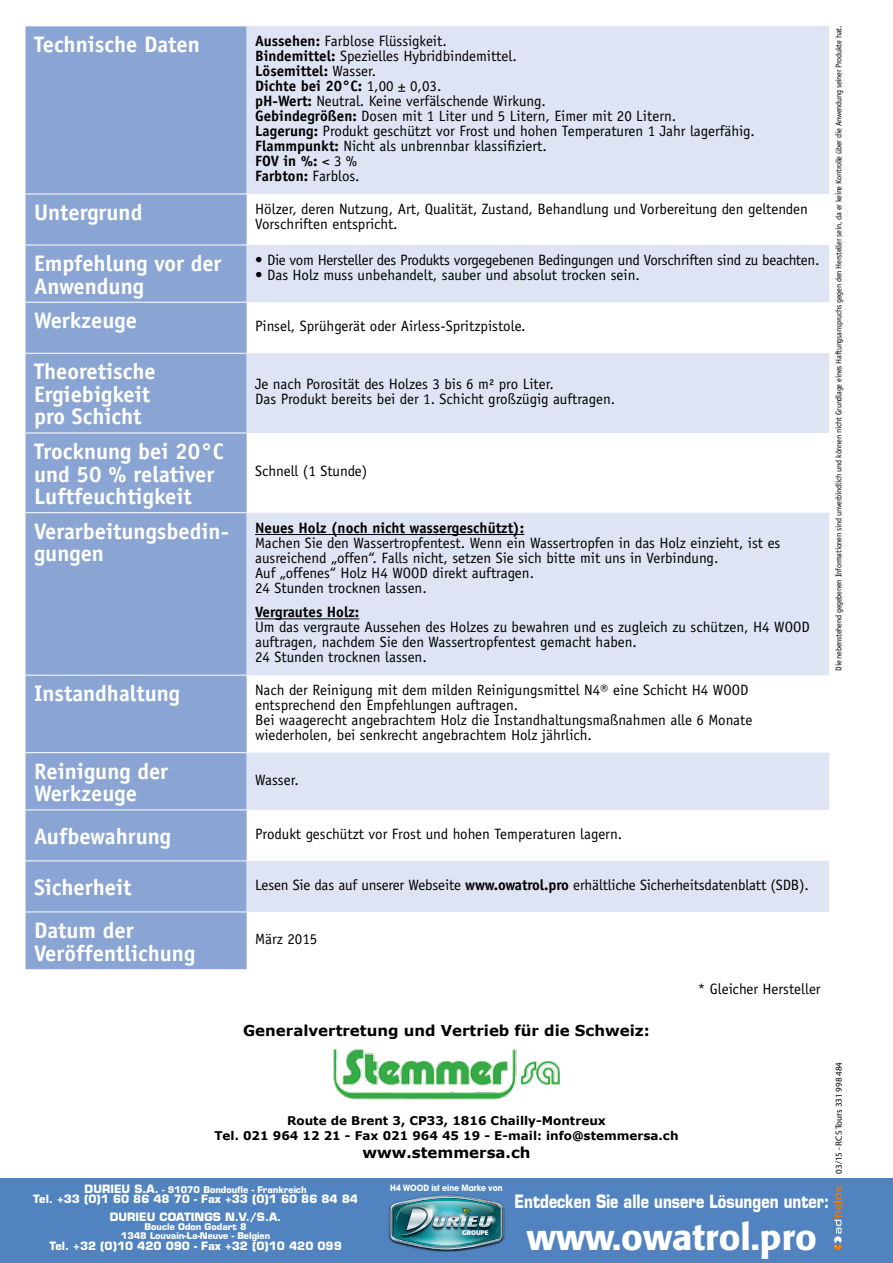
<style>
.page{position:relative;width:893px;height:1263px;background:#fff}
.page>*{position:absolute;margin:0;border:0;box-sizing:border-box;transform-origin:0 0}
.t1{font:500 36px "Formata";color:#fff}
.t2{font:700 22.5px/22.5px "Officina Sans";color:#fff}
.t3{font:700 18px "Eurostile LT Std";color:#fff;scale:.8 1}
.t4{font:15px/15px "Officina Sans";color:#000}
.t5{font:15px "Officina Sans";letter-spacing:-.02em;color:#000}
.t6{font:700 15px "Verdana";color:#000}
.t7{font:700 15px "Officina Sans";color:#000}
.t8{font:700 12px/15px "Verdana";color:#000;text-align:center}
.t9{font:700 11.25px/18px "Eurostile LT Std";color:#fff;text-align:center}
.t10{font:700 9px/9px "Eurostile LT Std";color:#fff;text-align:center}
.t11{font:9px "Myriad Pro";color:#000}
.t12{font:700 8.7px "Avant Garde";letter-spacing:-.01em;color:#fff;scale:.9 1}
.t13{font:8.25px "Officina Sans";letter-spacing:-.03em;color:#000}
.t14{font:700 6.75px "Formata";color:#fff}
.s1{font-weight:700}
.s2{font-size:11.25px}
</style>
<div class="page">
<div style="left:0;top:1178px;width:893px;height:85px;background:#5083bf"></div>
<svg style="left:834px;top:1186px;width:8px;height:64px"></svg>
<div style="left:26px;top:27px;width:221px;height:942px;background:#8aa5d3"></div>
<svg style="left:247px;top:26px;width:582px;height:886px;fill:#dee4f3"></svg>
<hr style="left:26px;top:194px;width:221px;height:1px;background:#fff">
<hr style="left:26px;top:245px;width:221px;height:1px;background:#fff">
<hr style="left:26px;top:302px;width:221px;height:1px;background:#fff">
<hr style="left:26px;top:353px;width:221px;height:1px;background:#fff">
<hr style="left:26px;top:433px;width:221px;height:1px;background:#fff">
<hr style="left:26px;top:512px;width:221px;height:1px;background:#fff">
<hr style="left:26px;top:675px;width:221px;height:1px;background:#fff">
<hr style="left:26px;top:752px;width:221px;height:1px;background:#fff">
<hr style="left:26px;top:809px;width:221px;height:1px;background:#fff">
<hr style="left:26px;top:860px;width:221px;height:1px;background:#fff">
<hr style="left:26px;top:911px;width:221px;height:1px;background:#fff">
<hr style="left:255px;top:534px;width:269px;height:1px;background:#000">
<hr style="left:255px;top:618px;width:104px;height:1px;background:#000">
<div style="left:388px;top:1194px;width:117px;height:58px;background:#000;opacity:.9"></div>
<img style="left:390px;top:1195px;width:113px;height:54px">
<svg style="left:421px;top:1201px;width:19px;height:18px"></svg>
<svg style="left:454px;top:1208px;width:15px;height:15px"></svg>
<svg style="left:483px;top:1211px;width:16px;height:16px"></svg>
<img style="left:333px;top:1049px;width:226px;height:50px">
<h2 class="t2" style="left:34px;top:33px;width:167px">Technische Daten</h2>
<p class="t4" style="left:255px;top:34px;width:501px"><span class="s1">Aussehen:</span> Farblose Flüssigkeit.<br><span class="s1">Bindemittel:</span> Spezielles Hybridbindemittel.<br><span class="s1">Lösemittel:</span> Wasser.<br><span class="s1">Dichte bei 20°C:</span> 1,00 ± 0,03.<br><span class="s1">pH-Wert:</span> Neutral. Keine verfälschende Wirkung.<br><span class="s1">Gebindegrößen:</span> Dosen mit 1 Liter und 5 Litern, Eimer mit 20 Litern.<br><span class="s1">Lagerung:</span> Produkt geschützt vor Frost und hohen Temperaturen 1 Jahr lagerfähig.<br><span class="s1">Flammpunkt:</span> Nicht als unbrennbar klassifiziert.<br><span class="s1">FOV in %:</span> &lt; 3 %<br><span class="s1">Farbton:</span> Farblos.</p>
<h2 class="t2" style="left:34px;top:201px;width:110px">Untergrund</h2>
<p class="t4" style="left:255px;top:201px;width:554px">Hölzer, deren Nutzung, Art, Qualität, Zustand, Behandlung und Vorbereitung den geltenden<br>Vorschriften entspricht.</p>
<h2 class="t2" style="left:34px;top:252px;width:189px">Empfehlung vor der<br>Anwendung</h2>
<p class="t5" style="left:255px;top:251px;width:566px">• Die vom Hersteller des Produkts vorgegebenen Bedingungen und Vorschriften sind zu beachten.</p>
<p class="t4" style="left:255px;top:267px;width:386px">• Das Holz muss unbehandelt, sauber und absolut trocken sein.</p>
<h2 class="t2" style="left:34px;top:309px;width:104px">Werkzeuge</h2>
<p class="t4" style="left:255px;top:319px;width:272px">Pinsel, Sprühgerät oder Airless-Spritzpistole.</p>
<h2 class="t2" style="left:34px;top:360px;width:123px">Theoretische<br>Ergiebigkeit pro Schicht</h2>
<p class="t4" style="left:255px;top:377px;width:362px">Je nach Porosität des Holzes 3 bis 6 m² pro Liter.<br>Das Produkt bereits bei der 1. Schicht großzügig auftragen.</p>
<h2 class="t2" style="left:34px;top:440px;width:192px">Trocknung bei 20°C und 50 % relativer<br>Luftfeuchtigkeit</h2>
<p class="t4" style="left:255px;top:464px;width:114px">Schnell (1 Stunde)</p>
<h2 class="t2" style="left:34px;top:520px;width:197px">Verarbeitungsbedin&shy;gungen</h2>
<p class="t7" style="left:255px;top:518px;width:271px">Neues Holz (noch nicht wassergeschützt):</p>
<p class="t4" style="left:255px;top:535px;width:527px">Machen Sie den Wassertropfentest. Wenn ein Wassertropfen in das Holz einzieht, ist es ausreichend „offen“. Falls nicht, setzen Sie sich bitte mit uns in Verbindung.<br>Auf „offenes“ Holz H4 WOOD direkt auftragen.<br>24 Stunden trocknen lassen.</p>
<p class="t7" style="left:255px;top:603px;width:106px">Vergrautes Holz:</p>
<p class="t4" style="left:255px;top:620px;width:556px">Um das vergraute Aussehen des Holzes zu bewahren und es zugleich zu schützen, H4 WOOD auftragen, nachdem Sie den Wassertropfentest gemacht haben.<br>24 Stunden trocknen lassen.</p>
<h2 class="t2" style="left:34px;top:682px;width:148px">Instandhaltung</h2>
<p class="t4" style="left:255px;top:682px;width:499px">Nach der Reinigung mit dem milden Reinigungsmittel N4® eine Schicht H4 WOOD entsprechend den Empfehlungen auftragen.<br>Bei waagerecht angebrachtem Holz die Instandhaltungsmaßnahmen alle 6 Monate wiederholen, bei senkrecht angebrachtem Holz jährlich.</p>
<h2 class="t2" style="left:34px;top:760px;width:136px">Reinigung der<br>Werkzeuge</h2>
<p class="t4" style="left:255px;top:772px;width:45px">Wasser.</p>
<h2 class="t2" style="left:34px;top:825px;width:139px">Aufbewahrung</h2>
<p class="t4" style="left:255px;top:826px;width:369px">Produkt geschützt vor Frost und hohen Temperaturen lagern.</p>
<h2 class="t2" style="left:34px;top:876px;width:99px">Sicherheit</h2>
<p class="t4" style="left:255px;top:878px;width:555px">Lesen Sie das auf unserer Webseite <span class="s1">www.owatrol.pro</span> erhältliche Sicherheitsdatenblatt (SDB).</p>
<h2 class="t2" style="left:34px;top:919px;width:163px">Datum der<br>Veröffentlichung</h2>
<p class="t4" style="left:255px;top:931px;width:64px">März 2015</p>
<p class="t4" style="left:698px;top:981px;width:124px">* Gleicher Hersteller</p>
<p class="t6" style="left:243px;top:1020px;width:408px">Generalvertretung und Vertrieb für die Schweiz:</p>
<p class="t8" style="left:214px;top:1113px;width:466px">Route de Brent 3, CP33, 1816 Chailly-Montreux<br>Tel. 021 964 12 21 - Fax 021 964 45 19 - E-mail: info@stemmersa.ch</p>
<p class="t6" style="left:362px;top:1142px;width:170px">www.stemmersa.ch</p>
<p class="t13" style="left:834px;top:670px;width:646px;rotate:-90deg">Die nebenstehend gegebenen Informationen sind unverbindlich und können nicht Grundlage eines Haftungsanspruchs gegen den Hersteller sein, da er keine Kontrolle über die Anwendung seiner Produkte hat.</p>
<p class="t11" style="left:833px;top:1174px;width:113px;rotate:-90deg">03/15 - RCS Tours 331 998 484</p>
<p class="t10" style="left:85px;top:1185px;width:223px"><span class="s2">DURIEU S.A.</span> - 91070 Bondoufle - Frankreich</p>
<p class="t9" style="left:33px;top:1190px;width:326px">Tel. +33 (0)1 60 86 48 70 - Fax +33 (0)1 60 86 84 84<br>DURIEU COATINGS N.V./S.A.</p>
<p class="t10" style="left:121px;top:1222px;width:151px">Boucle Odon Godart 8<br>1348 Louvain-La-Neuve - Belgien</p>
<p class="t9" style="left:49px;top:1236px;width:294px">Tel. +32 (0)10 420 090 - Fax +32 (0)10 420 099</p>
<p class="t12" style="left:390px;top:1182px;width:126px">H4 WOOD ist eine Marke von</p>
<p class="t14" style="left:462px;top:1229px;width:28px">GROUPE</p>
<p class="t3" style="left:514px;top:1191px;width:395px">Entdecken Sie alle unsere Lösungen unter:</p>
<h1 class="t1" style="left:527px;top:1215px;width:292px">www.owatrol.pro</h1>
</div>
